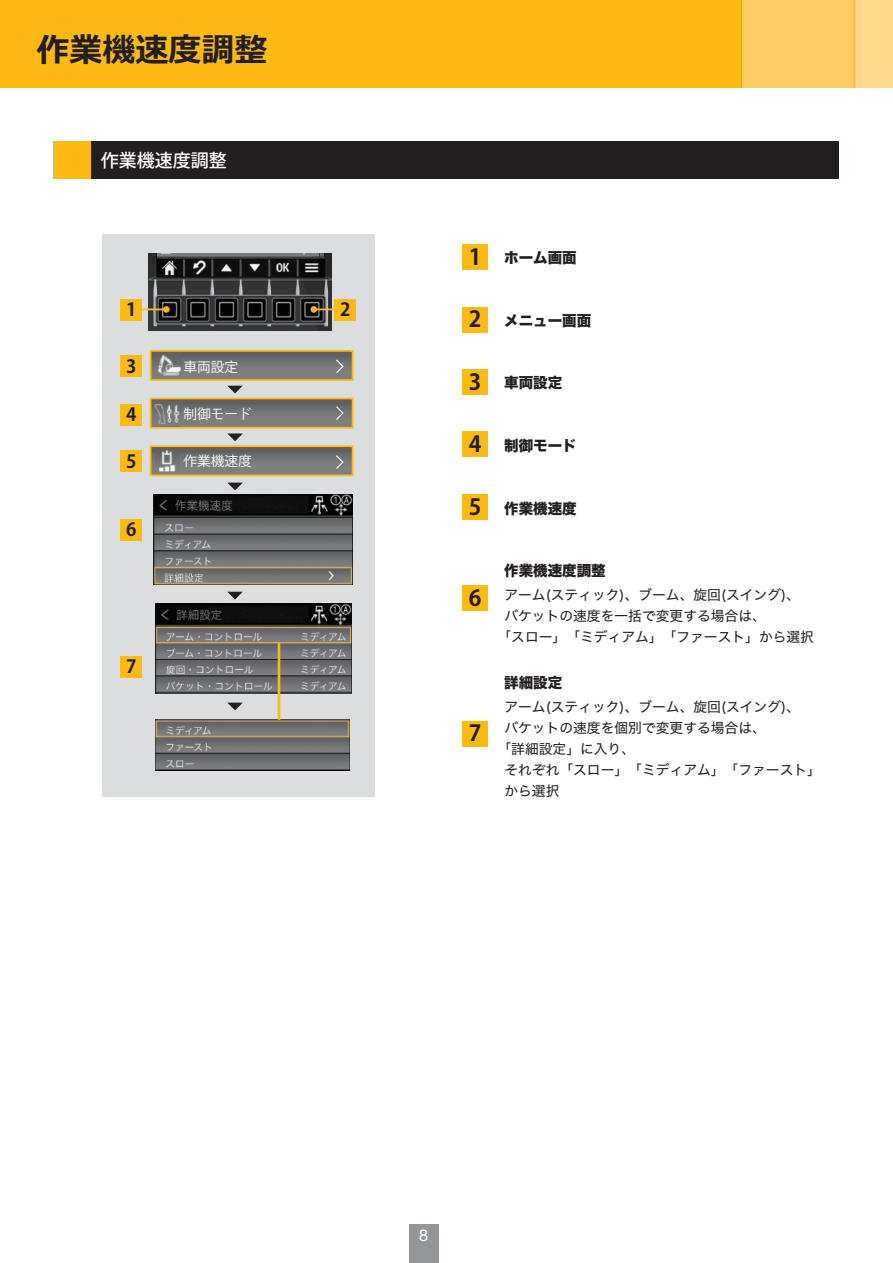
<style>
.page{position:relative;width:893px;height:1263px;background:#fff}
.page>*{position:absolute;margin:0;border:0;box-sizing:border-box;transform-origin:0 0}
.t1{font:700 33px "Meiryo";color:#231f20}
.t2{font:700 22.05px "Koz Go Pr 6 N";color:#231f20}
.t3{font:700 18.15px "Koz Go Pr 6 N";color:#231f20}
.t4{font:500 18px "Koz Go Pr 6 N";color:#fff}
.t5{font:16.5px "Helvetica";color:#fff}
.t6{font:14.55px "Hiragino Sans W8";color:#231f20}
.t7{font:13.8px "Hiragino Sans W4";color:#231f20}
.t8{font:13.8px "Koz Go Pr 6 N";color:#fff}
.s1{font-family:"Koz Go Pr 6 N";font-weight:700;font-size:22.05px}
</style>
<div class="page">
<div style="left:0;top:0;width:741px;height:87px;background:#fcba13"></div>
<div style="left:741px;top:0;width:113px;height:87px;background:#fecc64"></div>
<div style="left:854px;top:0;width:39px;height:87px;background:#fed98f"></div>
<div style="left:54px;top:142px;width:37px;height:37px;background:#fcba13"></div>
<div style="left:91px;top:142px;width:747px;height:37px;background:#231f20"></div>
<div style="left:462px;top:244px;width:26px;height:26px;background:#fcba13"></div>
<div style="left:462px;top:307px;width:26px;height:25px;background:#fcba13"></div>
<div style="left:462px;top:369px;width:26px;height:26px;background:#fcba13"></div>
<div style="left:462px;top:432px;width:26px;height:25px;background:#fcba13"></div>
<div style="left:462px;top:494px;width:26px;height:26px;background:#fcba13"></div>
<div style="left:462px;top:585px;width:26px;height:26px;background:#fcba13"></div>
<div style="left:462px;top:721px;width:26px;height:25px;background:#fcba13"></div>
<div style="left:102px;top:234px;width:272px;height:563px;background:#dcdddf"></div>
<img style="left:148px;top:254px;width:184px;height:76px">
<div style="left:151px;top:351px;width:202px;height:28px;background:linear-gradient(to bottom,#5f5f61,#858488)"></div>
<svg style="left:153px;top:401px;width:197px;height:24px;background:#727375"></svg>
<svg style="left:153px;top:448px;width:197px;height:25px;background:#727275"></svg>
<div style="left:121px;top:299px;width:21px;height:22px;background:#fcba13"></div>
<div style="left:121px;top:356px;width:21px;height:21px;background:#fcba13"></div>
<div style="left:121px;top:404px;width:21px;height:21px;background:#fcba13"></div>
<div style="left:121px;top:451px;width:21px;height:21px;background:#fcba13"></div>
<div style="left:121px;top:520px;width:21px;height:21px;background:#fcba13"></div>
<div style="left:121px;top:656px;width:21px;height:21px;background:#fcba13"></div>
<div style="left:335px;top:299px;width:21px;height:22px;background:#fcba13"></div>
<div style="left:163px;top:306px;width:7px;height:7px;background:#fcba13;border-radius:50%"></div>
<svg style="left:142px;top:309px;width:21px;height:1px"></svg>
<div style="left:311px;top:306px;width:6px;height:7px;background:#fcba13;border-radius:50%"></div>
<svg style="left:317px;top:309px;width:18px;height:1px"></svg>
<div style="left:150px;top:350px;width:203px;height:31px;border:2px solid #fcba13"></div>
<div style="left:150px;top:398px;width:203px;height:30px;border:2px solid #fcba13"></div>
<div style="left:150px;top:445px;width:203px;height:31px;border:2px solid #fcba13"></div>
<svg style="left:227px;top:386px;width:16px;height:7px"></svg>
<svg style="left:227px;top:433px;width:16px;height:8px"></svg>
<svg style="left:228px;top:483px;width:15px;height:7px"></svg>
<svg style="left:227px;top:592px;width:16px;height:7px"></svg>
<img style="left:153px;top:425px;width:27px;height:2px">
<img style="left:153px;top:355px;width:1px;height:22px">
<svg style="left:335px;top:358px;width:10px;height:16px"></svg>
<svg style="left:335px;top:405px;width:10px;height:16px"></svg>
<svg style="left:335px;top:454px;width:10px;height:16px"></svg>
<img style="left:154px;top:353px;width:28px;height:24px">
<img style="left:153px;top:402px;width:27px;height:23px">
<img style="left:155px;top:450px;width:24px;height:22px">
<img style="left:153px;top:495px;width:200px;height:90px">
<img style="left:155px;top:604px;width:196px;height:90px">
<img style="left:155px;top:720px;width:195px;height:50px">
<hr style="left:278px;top:643px;width:2px;height:77px;background:#fcba13">
<svg style="left:228px;top:703px;width:15px;height:7px"></svg>
<div style="left:409px;top:1224px;width:29px;height:39px;background:#939598"></div>
<h1 class="t1" style="left:37px;top:27px;width:233px">作業機速度調整</h1>
<h3 class="t4" style="left:101px;top:150px;width:127px">作業機速度調整</h3>
<h3 class="t3" style="left:126px;top:299px;width:12px">1</h3>
<h3 class="t3" style="left:126px;top:356px;width:12px">3</h3>
<h3 class="t3" style="left:126px;top:404px;width:12px">4</h3>
<h3 class="t3" style="left:126px;top:451px;width:12px">5</h3>
<h3 class="t3" style="left:126px;top:520px;width:12px">6</h3>
<p class="t8" style="left:183px;top:359px;width:56px">車両設定</p>
<p class="t8" style="left:183px;top:406px;width:70px">制御モード</p>
<p class="t8" style="left:183px;top:453px;width:70px">作業機速度</p>
<h3 class="t3" style="left:126px;top:656px;width:12px">7</h3>
<h3 class="t3" style="left:340px;top:299px;width:12px">2</h3>
<p class="t6" style="left:469px;top:249px;width:109px"><span class="s1">1</span> ホーム画面</p>
<p class="t6" style="left:469px;top:312px;width:124px"><span class="s1">2</span> メニュー画面</p>
<p class="t6" style="left:469px;top:375px;width:95px"><span class="s1">3</span> 車両設定</p>
<p class="t6" style="left:469px;top:437px;width:109px"><span class="s1">4</span> 制御モード</p>
<p class="t6" style="left:469px;top:500px;width:109px"><span class="s1">5</span> 作業機速度</p>
<h2 class="t2" style="left:469px;top:585px;width:14px">6</h2>
<h2 class="t2" style="left:469px;top:721px;width:14px">7</h2>
<p class="t6" style="left:504px;top:562px;width:103px">作業機速度調整</p>
<p class="t7" style="left:504px;top:583px;width:297px">アーム(スティック)、ブーム、旋回(スイング)、</p>
<p class="t7" style="left:504px;top:604px;width:263px">バケットの速度を一括で変更する場合は、</p>
<p class="t7" style="left:497px;top:625px;width:318px">「スロー」「ミディアム」「ファースト」から選択</p>
<p class="t6" style="left:504px;top:674px;width:60px">詳細設定</p>
<p class="t7" style="left:504px;top:695px;width:297px">アーム(スティック)、ブーム、旋回(スイング)、</p>
<p class="t7" style="left:504px;top:716px;width:263px">バケットの速度を個別で変更する場合は、</p>
<p class="t7" style="left:497px;top:737px;width:139px">「詳細設定」に入り、</p>
<p class="t7" style="left:504px;top:758px;width:318px">それぞれ「スロー」「ミディアム」「ファースト」</p>
<p class="t7" style="left:504px;top:779px;width:57px">から選択</p>
<p class="t5" style="left:419px;top:1223px;width:11px">8</p>
</div>
